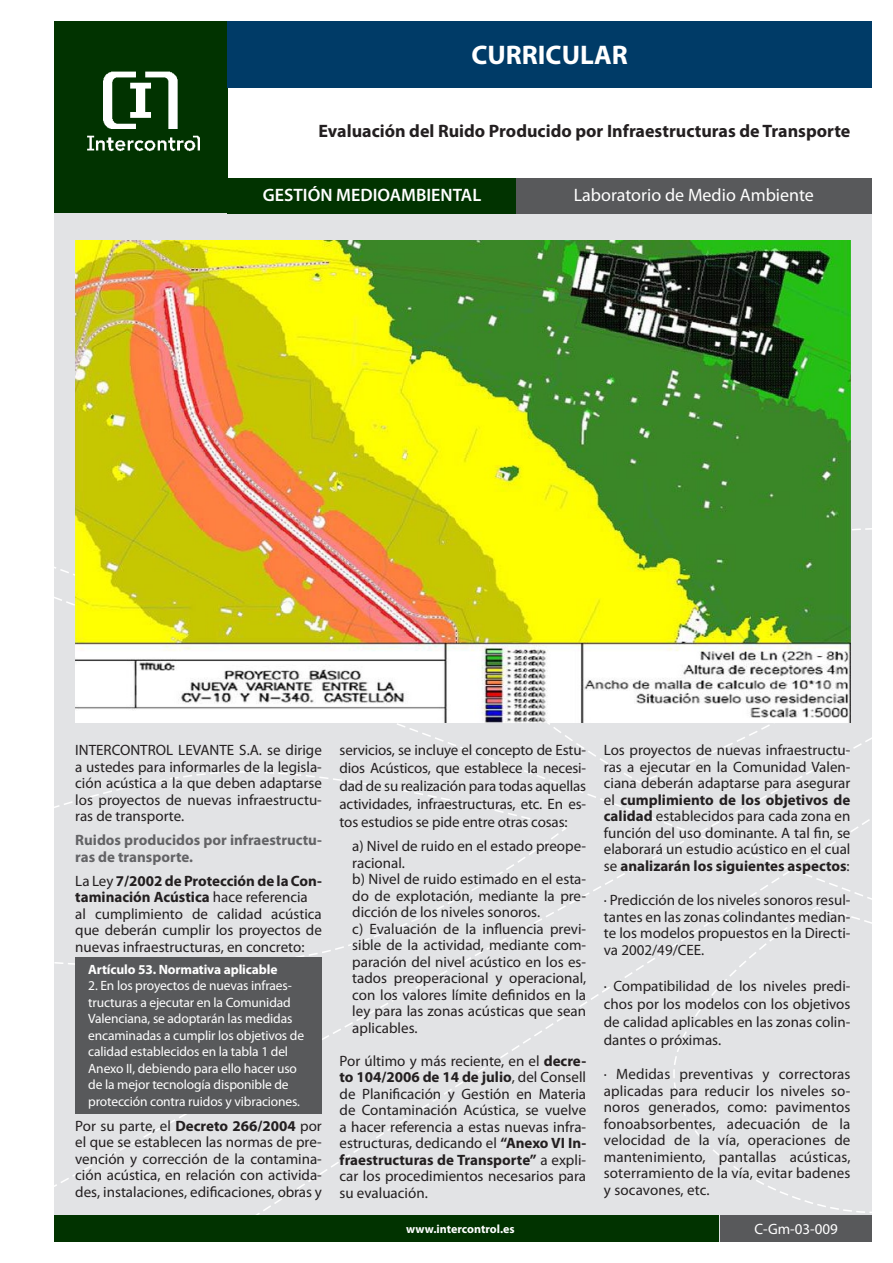
<style>
.page{position:relative;width:893px;height:1263px;background:#fff}
.page>*{position:absolute;margin:0;border:0;box-sizing:border-box;transform-origin:0 0}
.t1{font:700 27px "Myriad Pro";color:#fff}
.t2{font:700 18px "Myriad Pro";color:#231f20}
.t3{font:18px "Myriad Pro";color:#fff}
.t4{font:600 18px "Myriad Pro";color:#fff}
.t5{font:15px/16.5px "Myriad Pro";color:#231f20;text-align:justify}
.t6{font:700 15px/16.5px "Myriad Pro";color:#231f20}
.t7{font:700 15px/16.5px "Myriad Pro";color:#636366}
.t8{font:15px "Myriad Pro";color:#fff}
.t9{font:13.5px/16.5px "Myriad Pro";letter-spacing:-.01em;color:#fff}
.t10{font:700 13.5px "Myriad Pro";letter-spacing:-.01em;color:#fff}
.t11{font:700 12px "Myriad Pro";color:#fff}
.s1{font-weight:400}
.s2{font-weight:700}
</style>
<div class="page">
<div style="left:54px;top:205px;width:818px;height:1037px;background:#e2e3e5"></div>
<svg style="left:54px;top:770px;width:513px;height:184px"></svg>
<svg style="left:672px;top:907px;width:200px;height:306px"></svg>
<svg style="left:821px;top:819px;width:51px;height:215px"></svg>
<div style="left:54px;top:1215px;width:665px;height:27px;background:#013300"></div>
<div style="left:721px;top:1215px;width:151px;height:27px;background:#58595b"></div>
<div style="left:227px;top:178px;width:289px;height:35px;background:#013300"></div>
<div style="left:54px;top:21px;width:173px;height:192px;background:#013300"></div>
<div style="left:227px;top:21px;width:645px;height:67px;background:#003b67"></div>
<img style="left:104px;top:72px;width:74px;height:56px">
<img style="left:87px;top:135px;width:112px;height:17px">
<div style="left:516px;top:178px;width:356px;height:35px;background:#58595b"></div>
<img style="left:75px;top:240px;width:775px;height:483px">
<div style="left:75px;top:957px;width:247px;height:157px;background:#58595b"></div>
<p class="t1" style="left:471px;top:37px;width:158px">CURRICULAR</p>
<p class="t2" style="left:318px;top:119px;width:534px">Evaluación del Ruido Producido por Infraestructuras de Transporte</p>
<p class="t4" style="left:263px;top:183px;width:220px">GESTIÓN MEDIOAMBIENTAL</p>
<p class="t3" style="left:574px;top:183px;width:242px">Laboratorio de Medio Ambiente</p>
<p class="t5" style="left:75px;top:742px;width:248px">INTERCONTROL LEVANTE S.A. se dirige a ustedes para informarles de la legisla&shy;ción acústica a la que deben adaptarse los proyectos de nuevas infraestructu&shy;ras de transporte.</p>
<p class="t7" style="left:75px;top:832px;width:248px">Ruidos producidos por infraestructu&shy;ras de transporte.</p>
<p class="t6" style="left:75px;top:872px;width:248px"><span class="s1">La Ley</span> 7/2002 de Protección de la Con&shy;taminación Acústica <span class="s1">hace referencia</span></p>
<p class="t5" style="left:75px;top:905px;width:248px">al cumplimiento de calidad acústica que deberán cumplir los proyectos de nuevas infraestructuras, en concreto:</p>
<p class="t10" style="left:88px;top:960px;width:191px">Artículo 53. Normativa aplicable</p>
<p class="t9" style="left:88px;top:977px;width:217px">2. En los proyectos de nuevas infraes&shy;tructuras a ejecutar en la Comunidad Valenciana, se adoptarán las medidas encaminadas a cumplir los objetivos de calidad establecidos en la tabla 1 del Anexo II, debiendo para ello hacer uso de la mejor tecnología disponible de protección contra ruidos y vibraciones.</p>
<p class="t5" style="left:75px;top:1117px;width:248px">Por su parte, el <span class="s2">Decreto 266/2004</span> por el que se establecen las normas de pre&shy;vención y corrección de la contamina&shy;ción acústica, en relación con activida&shy;des, instalaciones, edificaciones, obras y</p>
<p class="t5" style="left:340px;top:741px;width:248px;line-height:18px">servicios, se incluye el concepto de Estu&shy;dios Acústicos, que establece la necesi&shy;dad de su realización para todas aquellas actividades, infraestructuras, etc. En es&shy;tos estudios se pide entre otras cosas:</p>
<p class="t5" style="left:352px;top:838px;width:235px">a) Nivel de ruido en el estado preope&shy;racional.</p>
<p class="t5" style="left:352px;top:871px;width:235px">b) Nivel de ruido estimado en el esta&shy;do de explotación, mediante la pre&shy;dicción de los niveles sonoros.</p>
<p class="t5" style="left:352px;top:920px;width:235px">c) Evaluación de la influencia previ&shy;sible de la actividad, mediante com&shy;paración del nivel acústico en los es&shy;tados preoperacional y operacional, con los valores límite definidos en la ley para las zonas acústicas que sean aplicables.</p>
<p class="t5" style="left:340px;top:1052px;width:248px">Por último y más reciente, en el <span class="s2">decre&shy;to 104/2006 de 14 de julio</span>, del Consell de Planificación y Gestión en Materia de Contaminación Acústica, se vuelve a hacer referencia a estas nuevas infra&shy;estructuras, dedicando el <span class="s2">“Anexo VI In&shy;fraestructuras de Transporte”</span> a expli&shy;car los procedimientos necesarios para su evaluación.</p>
<p class="t5" style="left:604px;top:742px;width:248px">Los proyectos de nuevas infraestructu&shy;ras a ejecutar en la Comunidad Valen&shy;ciana deberán adaptarse para asegurar el <span class="s2">cumplimiento de los objetivos de calidad</span> establecidos para cada zona en función del uso dominante. A tal fin, se elaborará un estudio acústico en el cual se <span class="s2">analizarán los siguientes aspectos</span>:</p>
<p class="t5" style="left:604px;top:892px;width:248px">· Predicción de los niveles sonoros resul&shy;tantes en las zonas colindantes median&shy;te los modelos propuestos en la Directi&shy;va 2002/49/CEE.</p>
<p class="t5" style="left:604px;top:977px;width:248px;line-height:18px">· Compatibilidad de los niveles predi&shy;chos por los modelos con los objetivos de calidad aplicables en las zonas colin&shy;dantes o próximas.</p>
<p class="t5" style="left:604px;top:1066px;width:248px">· Medidas preventivas y correctoras aplicadas para reducir los niveles so&shy;noros generados, como: pavimentos fonoabsorbentes, adecuación de la velocidad de la vía, operaciones de mantenimiento, pantallas acústicas, soterramiento de la vía, evitar badenes y socavones, etc.</p>
<p class="t11" style="left:406px;top:1221px;width:110px">www.intercontrol.es</p>
<p class="t8" style="left:754px;top:1219px;width:85px">C-Gm-03-009</p>
</div>
